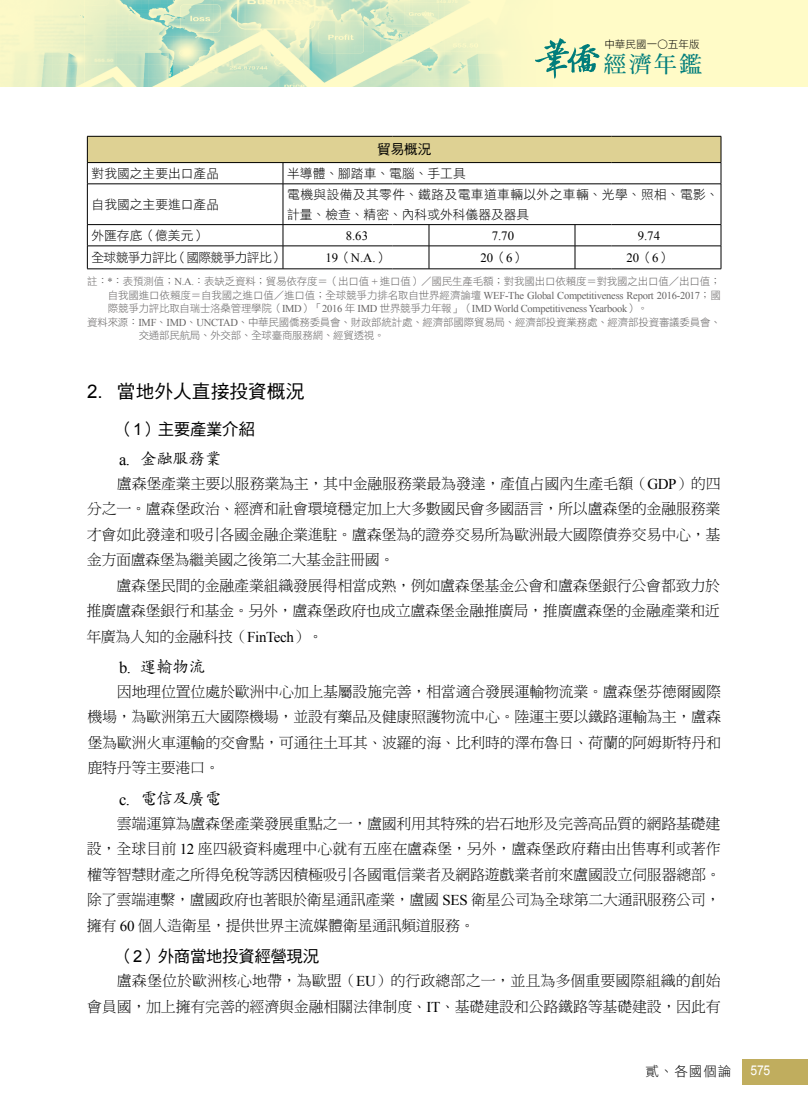
<style>
.page{position:relative;width:808px;height:1106px;background:#fff}
.page>*{position:absolute;margin:0;border:0;box-sizing:border-box;transform-origin:0 0}
.t1{font:22.5px "DF Ming Std W7";color:#007d7b}
.t2{font:18.75px "DF Hei Std W5";color:#000}
.t3{font:16.5px "DF Hei Std W5";letter-spacing:-.025em;color:#000}
.t4{font:500 16.5px "AR Kai B5";letter-spacing:-.025em;color:#000}
.t5{font:15px/25.5px "DF Ming Std W3";letter-spacing:-.02em;color:#000;text-align:justify}
.t6{font:13.5px "DF Hei Std W3";color:#000}
.t7{font:13.5px "DF Hei Std W5";color:#000}
.t8{font:13.5px "Arial";color:#fff;scale:.9 1}
.t9{font:12.75px/19.5px "DF Hei Std W3";letter-spacing:.03em;color:#000}
.t10{font:12.75px "DF Hei Std W3";color:#000}
.t11{font:12.75px "Times New Roman";color:#000}
.t12{font:12.75px "DF Hei Std W3";letter-spacing:-.05em;color:#000}
.t13{font:10.5px/13.5px "DF Hei Std W3";letter-spacing:-.02em;color:#666464}
.t14{font:10.5px/13.5px "Times New Roman";letter-spacing:-.025em;color:#666464}
.t15{font:10.5px "DF Hei Std W3";letter-spacing:.01em;color:#000}
.s1{font-family:"DF Hei Std W3"}
.s2{font-family:"Times New Roman"}
.s3{font-family:"Arial"}
.s4{font-family:"Times New Roman";font-weight:400}
</style>
<div class="page">
<div style="left:0;top:0;width:808px;height:86px;background:#fffbc7"></div>
<img style="left:1px;top:0;width:503px;height:86px">
<div style="left:87px;top:136px;width:634px;height:27px;background:#ded193"></div>
<svg style="left:283px;top:163px;width:1px;height:21px"></svg>
<hr style="left:283px;top:184px;width:1px;height:40px;background:#000">
<hr style="left:87px;top:246px;width:196px;height:1px;background:#000">
<svg style="left:283px;top:225px;width:1px;height:43px"></svg>
<svg style="left:429px;top:225px;width:1px;height:43px"></svg>
<svg style="left:575px;top:225px;width:1px;height:43px"></svg>
<hr style="left:283px;top:268px;width:109px;height:1px;background:#000">
<hr style="left:392px;top:268px;width:37px;height:1px;background:#000">
<hr style="left:429px;top:268px;width:73px;height:1px;background:#000">
<hr style="left:502px;top:268px;width:73px;height:1px;background:#000">
<hr style="left:575px;top:268px;width:36px;height:1px;background:#000">
<hr style="left:611px;top:268px;width:110px;height:1px;background:#000">
<hr style="left:87px;top:224px;width:196px;height:1px;background:#000">
<hr style="left:283px;top:224px;width:109px;height:1px;background:#000">
<hr style="left:392px;top:224px;width:37px;height:1px;background:#000">
<hr style="left:429px;top:224px;width:73px;height:1px;background:#000">
<hr style="left:502px;top:224px;width:73px;height:1px;background:#000">
<hr style="left:575px;top:224px;width:36px;height:1px;background:#000">
<hr style="left:611px;top:224px;width:110px;height:1px;background:#000">
<hr style="left:283px;top:246px;width:109px;height:1px;background:#000">
<hr style="left:392px;top:246px;width:37px;height:1px;background:#000">
<hr style="left:429px;top:246px;width:73px;height:1px;background:#000">
<hr style="left:502px;top:246px;width:73px;height:1px;background:#000">
<hr style="left:575px;top:246px;width:36px;height:1px;background:#000">
<hr style="left:611px;top:246px;width:110px;height:1px;background:#000">
<hr style="left:87px;top:136px;width:196px;height:1px;background:#000">
<hr style="left:283px;top:136px;width:109px;height:1px;background:#000">
<hr style="left:392px;top:136px;width:37px;height:1px;background:#000">
<hr style="left:429px;top:136px;width:73px;height:1px;background:#000">
<hr style="left:502px;top:136px;width:73px;height:1px;background:#000">
<hr style="left:575px;top:136px;width:36px;height:1px;background:#000">
<hr style="left:611px;top:136px;width:110px;height:1px;background:#000">
<hr style="left:87px;top:162px;width:196px;height:1px;background:#000">
<svg style="left:87px;top:136px;width:1px;height:48px"></svg>
<hr style="left:283px;top:162px;width:109px;height:1px;background:#000">
<hr style="left:392px;top:162px;width:37px;height:1px;background:#000">
<hr style="left:429px;top:162px;width:73px;height:1px;background:#000">
<hr style="left:502px;top:162px;width:73px;height:1px;background:#000">
<hr style="left:575px;top:162px;width:36px;height:1px;background:#000">
<hr style="left:611px;top:162px;width:110px;height:1px;background:#000">
<svg style="left:721px;top:136px;width:1px;height:48px"></svg>
<hr style="left:87px;top:184px;width:196px;height:1px;background:#000">
<hr style="left:87px;top:184px;width:1px;height:40px;background:#000">
<hr style="left:283px;top:184px;width:109px;height:1px;background:#000">
<hr style="left:392px;top:184px;width:37px;height:1px;background:#000">
<hr style="left:429px;top:184px;width:73px;height:1px;background:#000">
<hr style="left:502px;top:184px;width:73px;height:1px;background:#000">
<hr style="left:575px;top:184px;width:36px;height:1px;background:#000">
<hr style="left:611px;top:184px;width:110px;height:1px;background:#000">
<hr style="left:721px;top:184px;width:1px;height:40px;background:#000">
<svg style="left:87px;top:225px;width:1px;height:43px"></svg>
<svg style="left:721px;top:225px;width:1px;height:44px"></svg>
<hr style="left:87px;top:268px;width:196px;height:1px;background:#000">
<svg style="left:535px;top:38px;width:65px;height:41px"></svg>
<div style="left:742px;top:1059px;width:66px;height:25px;background:#c0ad5e"></div>
<p class="t7" style="left:377px;top:142px;width:56px">貿易概況</p>
<p class="t15" style="left:604px;top:39px;width:97px">中華民國一○五年版</p>
<h1 class="t1" style="left:604px;top:52px;width:100px">經濟年鑑</h1>
<p class="t10" style="left:92px;top:166px;width:129px">對我國之主要出口產品</p>
<p class="t10" style="left:287px;top:166px;width:180px">半導體、腳踏車、電腦、手工具</p>
<p class="t10" style="left:92px;top:197px;width:129px">自我國之主要進口產品</p>
<p class="t9" style="left:287px;top:184px;width:433px">電機與設備及其零件、鐵路及電車道車輛以外之車輛、光學、照相、電影、計量、檢查、精密、內科或外科儀器及器具</p>
<p class="t10" style="left:91px;top:228px;width:116px">外匯存底（億美元）</p>
<p class="t11" style="left:346px;top:227px;width:24px">8.63</p>
<p class="t11" style="left:492px;top:227px;width:24px">7.70</p>
<p class="t11" style="left:638px;top:227px;width:24px">9.74</p>
<p class="t12" style="left:91px;top:250px;width:194px">全球競爭力評比（國際競爭力評比）</p>
<p class="t11" style="left:325px;top:249px;width:65px">19<span class="s1">（</span>N.A.<span class="s1">）</span></p>
<p class="t11" style="left:481px;top:249px;width:46px">20<span class="s1">（</span>6<span class="s1">）</span></p>
<p class="t11" style="left:627px;top:249px;width:46px">20<span class="s1">（</span>6<span class="s1">）</span></p>
<p class="t13" style="left:87px;top:275px;width:635px">註：<span class="s2">*</span>：表預測值；<span class="s2">N.A.</span>：表缺乏資料；貿易依存度＝（出口值 <span class="s2">+</span> 進口值）／國民生產毛額；對我國出口依賴度＝對我國之出口值／出口值；</p>
<p class="t14" style="left:108px;top:288px;width:614px"><span class="s1">自我國進口依賴度＝自我國之進口值／進口值；全球競爭力排名取自世界經濟論壇</span> WEF-The Global Competitiveness Report 2016-2017<span class="s1">；國際競爭力評比取自瑞士洛桑管理學院（</span>IMD<span class="s1">）「</span>2016 <span class="s1">年</span> IMD <span class="s1">世界競爭力年報」（</span>IMD World Competitiveness Yearbook<span class="s1">）。</span></p>
<p class="t13" style="left:139px;top:315px;width:584px;text-indent:-52px">資料來源：<span class="s2">IMF</span>、<span class="s2">IMD</span>、<span class="s2">UNCTAD</span>、中華民國僑務委員會、財政部統計處、經濟部國際貿易局、經濟部投資業務處、經濟部投資審議委員會、交通部民航局、外交部、全球臺商服務網、經貿透視。</p>
<p class="t2" style="left:87px;top:381px;width:219px"><span class="s3">2.</span> 當地外人直接投資概況</p>
<p class="t3" style="left:117px;top:420px;width:139px">（<span class="s3">1</span>）主要產業介紹</p>
<p class="t4" style="left:119px;top:450px;width:104px"><span class="s4">a.</span> 金融服務業</p>
<p class="t5" style="left:87px;top:470px;width:635px;text-indent:30px">盧森堡產業主要以服務業為主，其中金融服務業最為發達，產值占國內生產毛額（<span class="s2">GDP</span>）的四分之一。盧森堡政治、經濟和社會環境穩定加上大多數國民會多國語言，所以盧森堡的金融服務業才會如此發達和吸引各國金融企業進駐。盧森堡為的證券交易所為歐洲最大國際債券交易中心，基金方面盧森堡為繼美國之後第二大基金註冊國。</p>
<p class="t5" style="left:86px;top:572px;width:635px;text-indent:30px">盧森堡民間的金融產業組織發展得相當成熟，例如盧森堡基金公會和盧森堡銀行公會都致力於推廣盧森堡銀行和基金。另外，盧森堡政府也成立盧森堡金融推廣局，推廣盧森堡的金融產業和近年廣為人知的金融科技（<span class="s2">FinTech</span>）。</p>
<p class="t4" style="left:119px;top:658px;width:88px"><span class="s4">b.</span> 運輸物流</p>
<p class="t5" style="left:87px;top:678px;width:635px;text-indent:30px">因地理位置位處於歐洲中心加上基屬設施完善，相當適合發展運輸物流業。盧森堡芬德爾國際機場，為歐洲第五大國際機場，並設有藥品及健康照護物流中心。陸運主要以鐵路運輸為主，盧森堡為歐洲火車運輸的交會點，可通往土耳其、波羅的海、比利時的澤布魯日、荷蘭的阿姆斯特丹和鹿特丹等主要港口。</p>
<p class="t4" style="left:119px;top:790px;width:104px"><span class="s4">c.</span> 電信及廣電</p>
<p class="t5" style="left:87px;top:810px;width:635px;text-indent:30px">雲端運算為盧森堡產業發展重點之一，盧國利用其特殊的岩石地形及完善高品質的網路基礎建設，全球目前 <span class="s2">12</span> 座四級資料處理中心就有五座在盧森堡，另外，盧森堡政府藉由出售專利或著作權等智慧財產之所得免稅等誘因積極吸引各國電信業者及網路遊戲業者前來盧國設立伺服器總部。除了雲端連繫，盧國政府也著眼於衛星通訊產業，盧國 <span class="s2">SES</span> 衛星公司為全球第二大通訊服務公司，擁有 <span class="s2">60</span> 個人造衛星，提供世界主流媒體衛星通訊頻道服務。</p>
<p class="t3" style="left:117px;top:947px;width:204px">（<span class="s3">2</span>）外商當地投資經營現況</p>
<p class="t5" style="left:87px;top:967px;width:635px;text-align:right">盧森堡位於歐洲核心地帶，為歐盟（<span class="s2">EU</span>）的行政總部之一，並且為多個重要國際組織的創始<br>會員國，加上擁有完善的經濟與金融相關法律制度、<span class="s2">IT</span>、基礎建設和公路鐵路等基礎建設，因此有</p>
<p class="t6" style="left:645px;top:1064px;width:88px">貳、各國個論</p>
<p class="t8" style="left:750px;top:1061px;width:23px">575</p>
</div>
